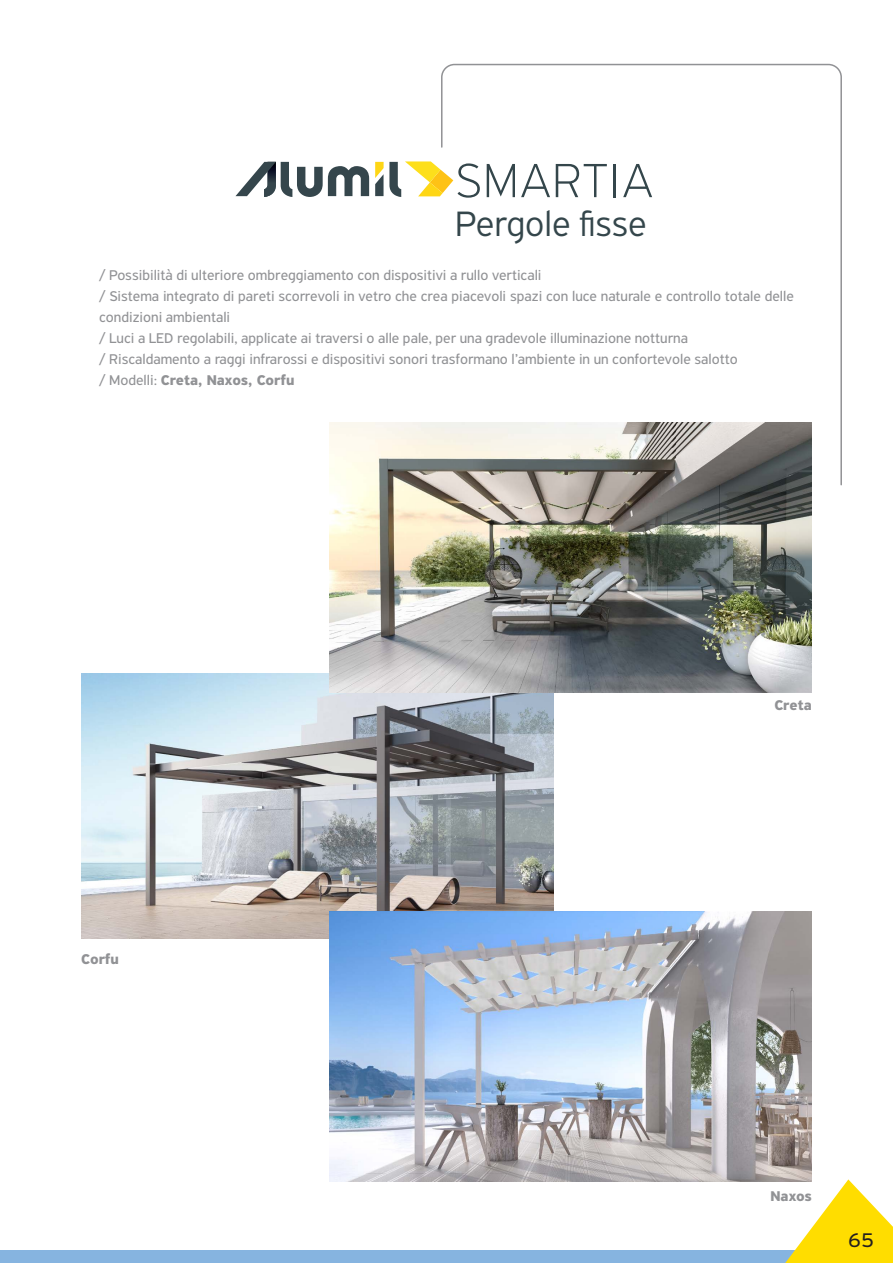
<style>
.page{position:relative;width:893px;height:1263px;background:#fff}
.page>*{position:absolute;margin:0;border:0;box-sizing:border-box;transform-origin:0 0}
.t1{font:100 51px "PF Highway Sans Pro";letter-spacing:.035em;color:#34464b}
.t2{font:300 37.5px "PF Highway Sans Pro";color:#34464b}
.t3{font:21px "PF Highway Sans Pro";color:#231f20}
.t4{font:15px/21px "PF Highway Sans Pro";color:#919295}
.t5{font:700 15px "PF Highway Sans Pro";color:#919295}
.s1{font-weight:400}
</style>
<div class="page">
<svg style="left:441px;top:63px;width:401px;height:423px"></svg>
<div style="left:0;top:1250px;width:893px;height:13px;background:#86b4e0"></div>
<svg style="left:235px;top:162px;width:134px;height:35px"></svg>
<svg style="left:375px;top:161px;width:78px;height:36px"></svg>
<img style="left:81px;top:674px;width:473px;height:265px">
<img style="left:330px;top:912px;width:482px;height:270px">
<img style="left:330px;top:422px;width:482px;height:270px">
<svg style="left:785px;top:1179px;width:108px;height:84px"></svg>
<p class="t1" style="left:455px;top:151px;width:199px">SMARTIA</p>
<p class="t2" style="left:455px;top:202px;width:193px">Pergole fisse</p>
<p class="t4" style="left:99px;top:264px;width:444px">/ Possibilità di ulteriore ombreggiamento con dispositivi a rullo verticali</p>
<p class="t4" style="left:99px;top:285px;width:696px">/ Sistema integrato di pareti scorrevoli in vetro che crea piacevoli spazi con luce naturale e controllo totale delle condizioni ambientali</p>
<p class="t4" style="left:99px;top:327px;width:590px">/ Luci a LED regolabili, applicate ai traversi o alle pale, per una gradevole illuminazione notturna</p>
<p class="t4" style="left:99px;top:348px;width:640px">/ Riscaldamento a raggi infrarossi e dispositivi sonori trasformano l’ambiente in un confortevole salotto</p>
<p class="t5" style="left:99px;top:371px;width:197px"><span class="s1">/ Modelli:</span> Creta, Naxos, Corfu</p>
<p class="t5" style="left:81px;top:950px;width:39px">Corfu</p>
<p class="t5" style="left:774px;top:696px;width:39px">Creta</p>
<p class="t5" style="left:770px;top:1187px;width:43px">Naxos</p>
<p class="t3" style="left:848px;top:1227px;width:27px">65</p>
</div>
